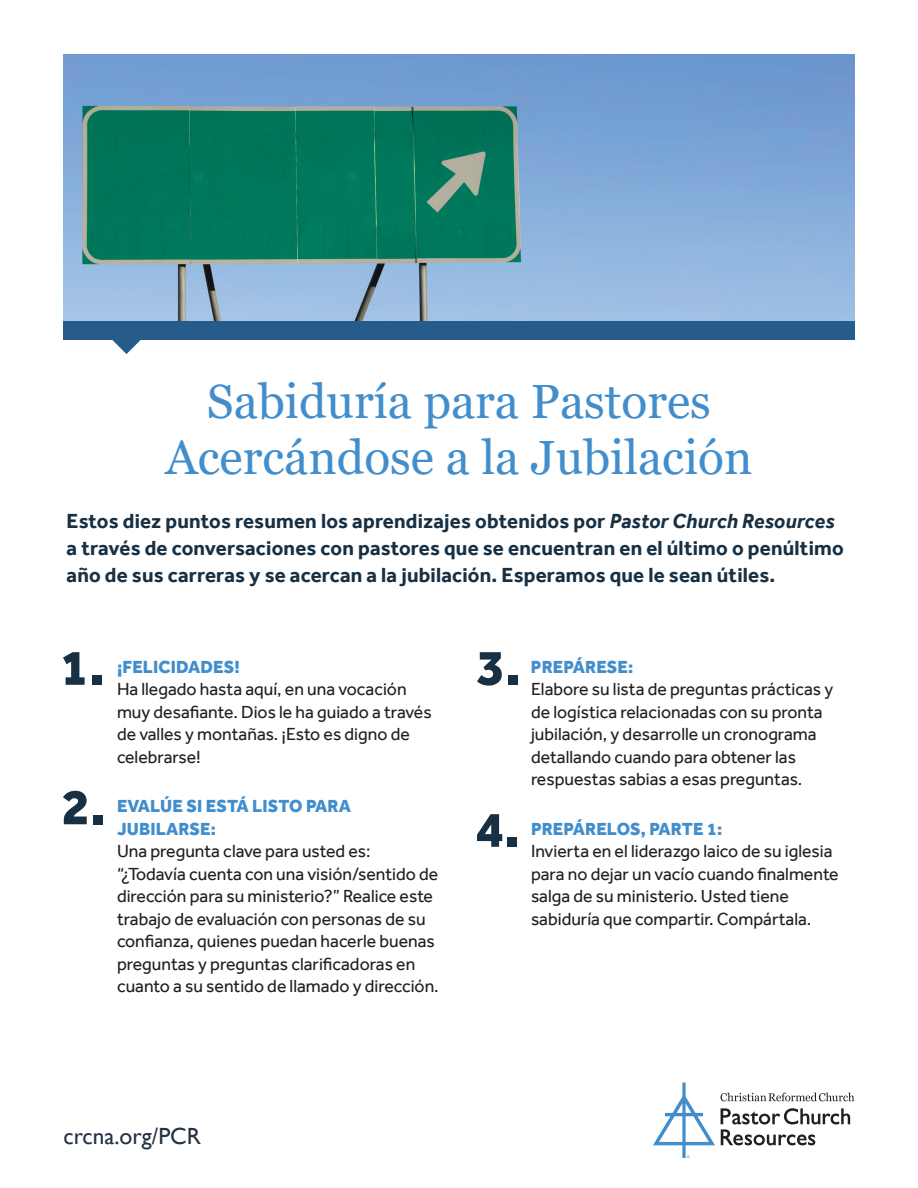
<style>
.page{position:relative;width:918px;height:1188px;background:#fff}
.page>*{position:absolute;margin:0;border:0;box-sizing:border-box;transform-origin:0 0}
.t1{font:800 51.75px "Effra";color:#173044}
.t2{font:48px/55.5px "Georgia";color:#428ecc;text-align:center}
.t3{font:23.4px "Gill Sans";color:#263345}
.t4{font:700 21px/27px "Effra";letter-spacing:.01em;color:#173044}
.t5{font:18px/22.5px "Effra";color:#231f20}
.t6{font:800 18px/22.5px "Effra";letter-spacing:.01em;color:#428ecc}
.s1{font-style:italic}
</style>
<div class="page">
<svg style="left:721px;top:1108px;width:129px;height:37px"></svg>
<svg style="left:653px;top:1083px;width:62px;height:75px"></svg>
<svg style="left:721px;top:1093px;width:133px;height:8px"></svg>
<img style="left:63px;top:55px;width:792px;height:266px">
<div style="left:63px;top:321px;width:792px;height:19px;background:#255c8c"></div>
<svg style="left:112px;top:340px;width:29px;height:14px"></svg>
<h2 class="t2" style="left:166px;top:375px;width:588px">Sabiduría para Pastores<br>Acercándose a la Jubilación</h2>
<p class="t4" style="left:67px;top:507px;width:779px">Estos diez puntos resumen los aprendizajes obtenidos por <span class="s1">Pastor Church Resources </span>a través de conversaciones con pastores que se encuentran en el último o penúltimo año de sus carreras y se acercan a la jubilación. Esperamos que le sean útiles.</p>
<h1 class="t1" style="left:60px;top:637px;width:45px">1.</h1>
<p class="t6" style="left:117px;top:655px;width:124px">¡FELICIDADES!</p>
<p class="t5" style="left:117px;top:678px;width:316px">Ha llegado hasta aquí, en una vocación muy desafiante. Dios le ha guiado a través de valles y montañas. ¡Esto es digno de celebrarse!</p>
<h1 class="t1" style="left:62px;top:776px;width:45px">2.</h1>
<p class="t6" style="left:117px;top:795px;width:235px">EVALÚE SI ESTÁ LISTO PARA<br>JUBILARSE:</p>
<p class="t5" style="left:117px;top:840px;width:323px">Una pregunta clave para usted es: “¿Todavía cuenta con una visión/sentido de dirección para su ministerio?” Realice este trabajo de evaluación con personas de su confianza, quienes puedan hacerle buenas preguntas y preguntas clarificadoras en cuanto a su sentido de llamado y dirección.</p>
<h1 class="t1" style="left:477px;top:637px;width:45px">3.</h1>
<p class="t6" style="left:531px;top:655px;width:104px">PREPÁRESE:</p>
<p class="t5" style="left:531px;top:678px;width:304px">Elabore su lista de preguntas prácticas y de logística relacionadas con su pronta jubilación, y desarrolle un cronograma detallando cuando para obtener las respuestas sabias a esas preguntas.</p>
<h1 class="t1" style="left:476px;top:799px;width:45px">4.</h1>
<p class="t6" style="left:531px;top:817px;width:193px">PREPÁRELOS, PARTE 1:</p>
<p class="t5" style="left:531px;top:840px;width:309px">Invierta en el liderazgo laico de su iglesia para no dejar un vacío cuando finalmente salga de su ministerio. Usted tiene sabiduría que compartir. Compártala.</p>
<p class="t3" style="left:64px;top:1123px;width:139px">crcna.org/PCR</p>
</div>
